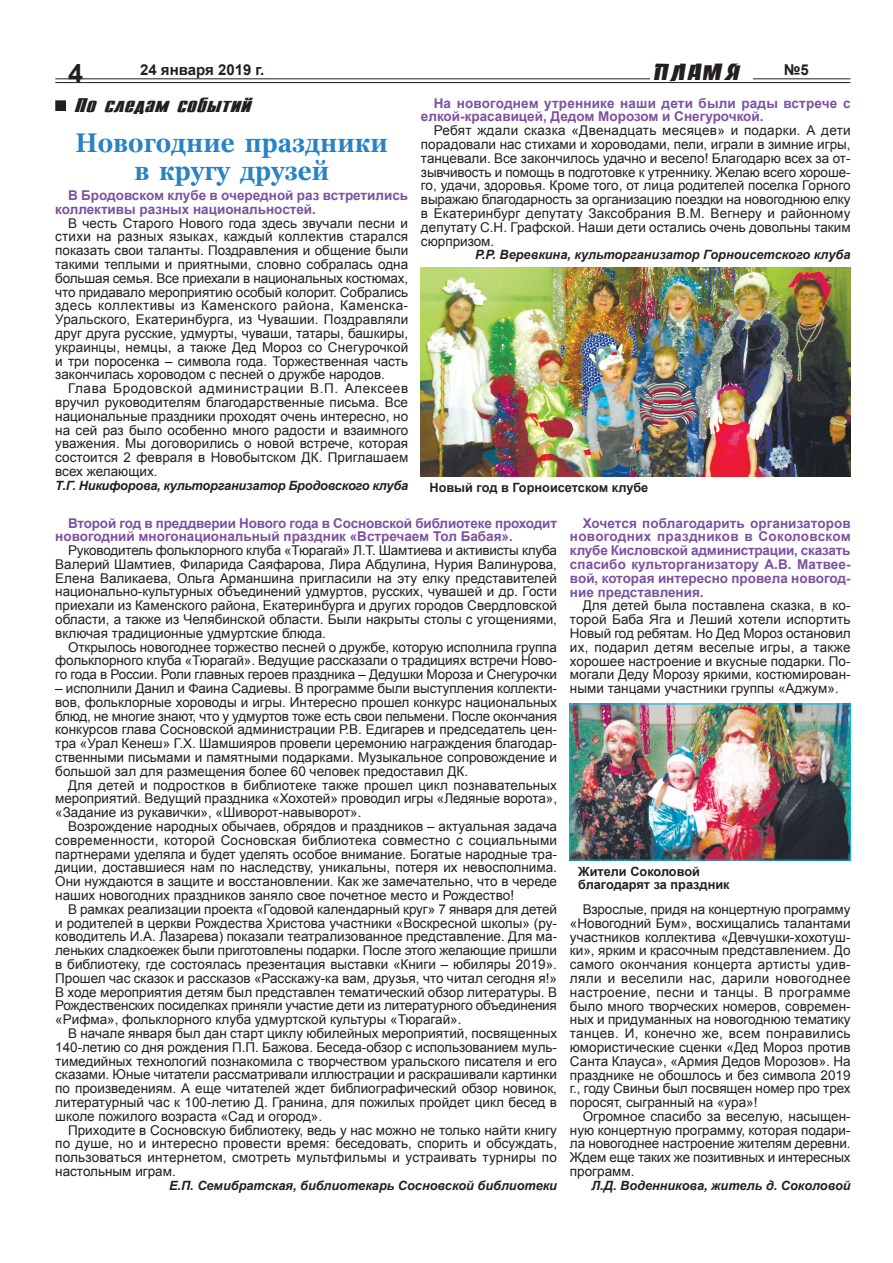
<style>
.page{position:relative;width:893px;height:1263px;background:#fff}
.page>*{position:absolute;margin:0;border:0;box-sizing:border-box;transform-origin:0 0}
.t1{font:700 27px/28.5px "Georgia";color:#2783c5;text-align:center;scale:.9 1}
.t2{font:700 27px "Arial";color:#231f20}
.t3{font:21px "Banco Normal";color:#231f20;scale:1.15 1}
.t4{font:italic 700 16.5px "Compact";color:#231f20;scale:1.4 1}
.t5{font:700 15px "Arial";color:#231f20}
.t6{font:13.5px/13.8px "Arial";color:#231f20;text-align:justify}
.t7{font:700 13.5px/13.8px "Arial";color:#7c51a1}
.t8{font:italic 700 12.75px "Arial";color:#231f20}
.t9{font:700 12.75px/13.5px "Arial";color:#231f20}
</style>
<div class="page">
<hr style="left:55px;top:78px;width:795px;height:1px;background:#231f20">
<hr style="left:55px;top:82px;width:795px;height:1px;background:#231f20">
<hr style="left:650px;top:77px;width:103px;height:3px;background:#fff">
<img style="left:572px;top:706px;width:277px;height:152px">
<img style="left:421px;top:268px;width:430px;height:209px">
<div style="left:56px;top:101px;width:9px;height:9px;background:#231f20"></div>
<div style="left:55px;top:100px;width:11px;height:11px;border:2px solid #231f20"></div>
<h1 class="t2" style="left:68px;top:56px;width:17px">4</h1>
<p class="t5" style="left:140px;top:59px;width:126px">24 января 2019 г.</p>
<h2 class="t3" style="left:652px;top:59px;width:79px">ПЛАМЯ</h2>
<p class="t5" style="left:784px;top:59px;width:27px">№5</p>
<p class="t4" style="left:73px;top:95px;width:128px">По следам событий</p>
<h1 class="t1" style="left:76px;top:128px;width:348px">Новогодние праздники в кругу друзей</h1>
<p class="t7" style="left:55px;top:189px;width:354px;text-indent:13px">В Бродовском клубе в очередной раз встретились коллективы разных национальностей.</p>
<p class="t6" style="left:55px;top:216px;width:354px;text-indent:13px">В честь Старого Нового года здесь звучали песни и стихи на разных языках, каждый коллектив старался показать свои таланты. Поздравления и общение были такими теплыми и приятными, словно собралась одна большая семья. Все приехали в национальных костюмах, что придавало мероприятию особый колорит. Собрались здесь коллективы из Каменского района, Каменска-Уральского, Екатеринбурга, из Чувашии. Поздравляли друг друга русские, удмурты, чуваши, татары, башкиры, украинцы, немцы, а также Дед Мороз со Снегурочкой и три поросенка – символа года. Торжественная часть закончилась хороводом с песней о дружбе народов.</p>
<p class="t6" style="left:55px;top:382px;width:354px;text-indent:13px">Глава Бродовской администрации В.П. Алексеев вручил руководителям благодарственные письма. Все национальные праздники проходят очень интересно, но на сей раз было особенно много радости и взаимного уважения. Мы договорились о новой встрече, которая состоится 2 февраля в Новобытском ДК. Приглашаем всех желающих.</p>
<p class="t8" style="left:55px;top:477px;width:355px">Т.Г. Никифорова, культорганизатор Бродовского клуба</p>
<p class="t7" style="left:421px;top:96px;width:431px;text-indent:13px">На новогоднем утреннике наши дети были рады встрече с елкой-красавицей, Дедом Морозом и Снегурочкой.</p>
<p class="t6" style="left:421px;top:124px;width:431px;text-indent:13px">Ребят ждали сказка «Двенадцать месяцев» и подарки. А дети порадовали нас стихами и хороводами, пели, играли в зимние игры, танцевали. Все закончилось удачно и весело! Благодарю всех за от&shy;зывчивость и помощь в подготовке к утреннику. Желаю всего хороше&shy;го, удачи, здоровья. Кроме того, от лица родителей поселка Горного выражаю благодарность за организацию поездки на новогоднюю елку в Екатеринбург депутату заксобрания В.М. Вегнеру и районному депутату С.Н. Графской. Наши дети остались очень довольны таким сюрпризом.</p>
<p class="t8" style="left:475px;top:246px;width:377px">Р.Р. Веревкина, культорганизатор Горноисетского клуба</p>
<p class="t9" style="left:429px;top:481px;width:220px">Новый год в Горноисетском клубе</p>
<p class="t7" style="left:55px;top:516px;width:503px;text-indent:13px">Второй год в преддверии Нового года в Сосновской библиотеке проходит новогодний многонациональный праздник «Встречаем Тол Бабая».</p>
<p class="t6" style="left:55px;top:544px;width:503px;text-indent:13px">Руководитель фольклорного клуба «Тюрагай» Л.Т. Шамтиева и активисты клуба Валерий Шамтиев, Филарида Саяфарова, Лира Абдулина, Нурия Валинурова, Елена Валикаева, Ольга Арманшина пригласили на эту елку представителей национально-культурных объединений удмуртов, русских, чувашей и др. Гости приехали из Каменского района, Екатеринбурга и других городов Свердловской области, а также из Челябинской области. Были накрыты столы с угощениями, включая традиционные удмуртские блюда.</p>
<p class="t6" style="left:55px;top:640px;width:503px;text-indent:13px">Открылось новогоднее торжество песней о дружбе, которую исполнила группа фольклорного клуба «Тюрагай». Ведущие рассказали о традициях встречи Ново&shy;го года в России. Роли главных героев праздника – Дедушки Мороза и Снегурочки</p>
<p class="t6" style="left:55px;top:681px;width:503px">– исполнили Данил и Фаина Садиевы. В программе были выступления коллекти&shy;вов, фольклорные хороводы и игры. Интересно прошел конкурс национальных блюд, не многие знают, что у удмуртов тоже есть свои пельмени. После окончания конкурсов глава Сосновской администрации Р.В. Едигарев и председатель цен&shy;тра «Урал Кенеш» Г.Х. Шамшияров провели церемонию награждения благодар&shy;ственными письмами и памятными подарками. Музыкальное сопровождение и большой зал для размещения более 60 человек предоставил ДК.</p>
<p class="t6" style="left:55px;top:778px;width:503px;text-indent:13px">Для детей и подростков в библиотеке также прошел цикл познавательных мероприятий. Ведущий праздника «Хохотей» проводил игры «Ледяные ворота», «Задание из рукавички», «Шиворот-навыворот».</p>
<p class="t6" style="left:55px;top:819px;width:503px;text-indent:13px">Возрождение народных обычаев, обрядов и праздников – актуальная задача современности, которой Сосновская библиотека совместно с социальными партнерами уделяла и будет уделять особое внимание. Богатые народные тра&shy;диции, доставшиеся нам по наследству, уникальны, потеря их невосполнима.<br>Они нуждаются в защите и восстановлении. Как же замечательно, что в череде наших новогодних праздников заняло свое почетное место и Рождество!</p>
<p class="t6" style="left:55px;top:902px;width:503px;text-indent:13px">В рамках реализации проекта «Годовой календарный круг» 7 января для детей и родителей в церкви Рождества Христова участники «Воскресной школы» (ру&shy;ководитель И.А. Лазарева) показали театрализованное представление. Для ма&shy;леньких сладкоежек были приготовлены подарки. После этого желающие пришли в библиотеку, где состоялась презентация выставки «Книги – юбиляры 2019».<br>Прошел час сказок и рассказов «Расскажу-ка вам, друзья, что читал сегодня я!» В ходе мероприятия детям был представлен тематический обзор литературы. В Рождественских посиделках приняли участие дети из литературного объединения «Рифма», фольклорного клуба удмуртской культуры «Тюрагай».</p>
<p class="t6" style="left:55px;top:1026px;width:503px;text-indent:13px">В начале января был дан старт циклу юбилейных мероприятий, посвященных 140-летию со дня рождения П.П. Бажова. Беседа-обзор с использованием муль&shy;тимедийных технологий познакомила с творчеством уральского писателя и его сказами. Юные читатели рассматривали иллюстрации и раскрашивали картинки по произведениям. А еще читателей ждет библиографический обзор новинок, литературный час к 100-летию Д. Гранина, для пожилых пройдет цикл бесед в школе пожилого возраста «Сад и огород».</p>
<p class="t6" style="left:55px;top:1123px;width:503px;text-indent:13px">Приходите в Сосновскую библиотеку, ведь у нас можно не только найти книгу по душе, но и интересно провести время: беседовать, спорить и обсуждать, пользоваться интернетом, смотреть мультфильмы и устраивать турниры по настольным играм.</p>
<p class="t8" style="left:169px;top:1177px;width:389px">Е.П. Семибратская, библиотекарь Сосновской библиотеки</p>
<p class="t7" style="left:570px;top:516px;width:282px;text-align:justify;text-indent:13px">Хочется поблагодарить организаторов новогодних праздников в Соколовском клубе Кисловской администрации, сказать спасибо культорганизатору А.В. Матвее&shy;вой, которая интересно провела новогод&shy;ние представления.</p>
<p class="t6" style="left:570px;top:599px;width:282px;text-indent:13px">Для детей была поставлена сказка, в ко&shy;торой Баба Яга и Леший хотели испортить н овый год ребятам. Но Дед Мороз остановил их, подарил детям веселые игры, а также хорошее настроение и вкусные подарки. По&shy;могали Деду Морозу яркими, костюмирован&shy;ными танцами участники группы «Аджум».</p>
<p class="t9" style="left:578px;top:865px;width:153px">Жители Соколовой благодарят за праздник</p>
<p class="t6" style="left:570px;top:902px;width:282px;text-indent:13px">Взрослые, придя на концертную программу «Новогодний Бум», восхищались талантами участников коллектива «Девчушки-хохотуш&shy;ки», ярким и красочным представлением. До самого окончания концерта артисты удив&shy;ляли и веселили нас, дарили новогоднее настроение, песни и танцы. В программе было много творческих номеров, современ&shy;ных и придуманных на новогоднюю тематику танцев. И, конечно же, всем понравились юмористические сценки «Дед Мороз против Санта Клауса», «Армия Дедов Морозов». На празднике не обошлось и без символа 2019 г., году Свиньи был посвящен номер про трех поросят, сыгранный на «ура»!</p>
<p class="t6" style="left:570px;top:1109px;width:282px;text-indent:13px">Огромное спасибо за веселую, насыщен&shy;ную концертную программу, которая подари&shy;ла новогоднее настроение жителям деревни.<br>Ждем еще таких же позитивных и интересных программ.</p>
<p class="t8" style="left:591px;top:1177px;width:261px">Л.Д. Воденникова, житель д. Соколовой</p>
</div>
